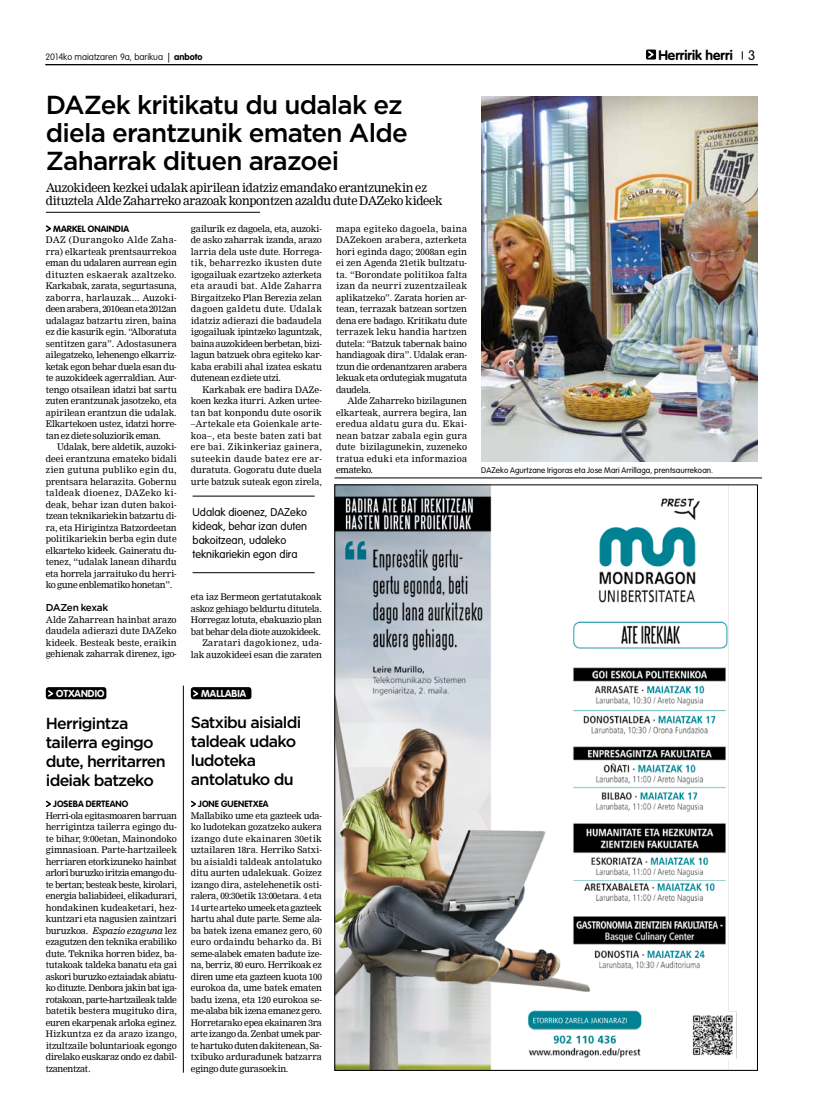
<style>
.page{position:relative;width:823px;height:1112px;background:#fff}
.page>*{position:absolute;margin:0;border:0;box-sizing:border-box;transform-origin:0 0}
.t1{font:500 26px/28px "Gotham";letter-spacing:-.03em;color:#000}
.t2{font:500 16px/19px "Gotham";letter-spacing:-.045em;color:#000}
.t3{font:700 13.7px "VAG Rounded";color:#000}
.t4{font:12px/13px "Nimrod";letter-spacing:-.03em;color:#000}
.t5{font:300 11px/14px "VAG Rounded";color:#000}
.t6{font:700 10px "VAG Rounded";letter-spacing:.01em;color:#fff}
.t7{font:500 10px "Gotham";letter-spacing:-.05em;color:#000}
.t8{font:100 9.1px "VAG Rounded";color:#000}
.t9{font:9px/11.5px "Nimrod";letter-spacing:-.025em;color:#000;text-align:justify}
.t10{font:700 9px "VAG Rounded";letter-spacing:.01em;color:#000}
.t11{font:300 8px "VAG Rounded";letter-spacing:.01em;color:#000}
.s1{font-weight:300}
.s2{font-weight:700}
.s3{font-style:italic}
</style>
<div class="page">
<img style="left:336px;top:486px;width:401px;height:582px">
<hr style="left:334px;top:477px;width:427px;height:1px;background:#000">
<svg style="left:645px;top:50px;width:10px;height:10px"></svg>
<svg style="left:647px;top:51px;width:6px;height:7px"></svg>
<hr style="left:45px;top:64px;width:712px;height:1px;background:#000">
<hr style="left:183px;top:685px;width:1px;height:387px;background:#000">
<img style="left:481px;top:96px;width:276px;height:365px">
<div style="left:46px;top:687px;width:60px;height:12px;background:#000;border-radius:3px"></div>
<svg style="left:48px;top:690px;width:6px;height:7px"></svg>
<svg style="left:45px;top:800px;width:6px;height:7px"></svg>
<div style="left:191px;top:687px;width:60px;height:12px;background:#000;border-radius:3px"></div>
<svg style="left:191px;top:688px;width:8px;height:9px"></svg>
<svg style="left:191px;top:800px;width:5px;height:7px"></svg>
<hr style="left:46px;top:212px;width:214px;height:1px;background:#000">
<svg style="left:46px;top:225px;width:5px;height:7px"></svg>
<hr style="left:192px;top:496px;width:122px;height:1px;background:#000">
<hr style="left:192px;top:572px;width:122px;height:1px;background:#000">
<p class="t8" style="left:45px;top:51px;width:159px">2014ko maiatzaren 9a, barikua <span class="s1">|</span> <span class="s2">anboto</span></p>
<h3 class="t3" style="left:658px;top:47px;width:99px">Herririk herri <span class="s1">3</span></h3>
<h1 class="t1" style="left:46px;top:91px;width:363px">DAZek kritikatu du udalak ez diela erantzunik ematen Alde<br>Zaharrak dituen arazoei</h1>
<h3 class="t4" style="left:46px;top:181px;width:398px">Auzokideen kezkei udalak apirilean idatziz emandako erantzunekin ez dituztela Alde Zaharreko arazoak konpontzen azaldu dute DAZeko kideek</h3>
<p class="t10" style="left:53px;top:223px;width:77px">MARKEL ONAINDIA</p>
<p class="t9" style="left:46px;top:234px;width:132px">DAZ (Durangoko Alde Zaha&shy;rra) elkarteak prentsaurrekoa eman du udalaren aurrean egin dituzten eskaerak azaltzeko.<br>Karkabak, zarata, segurtasuna, zaborra, harlauzak... Auzoki&shy;deen arabera, 2010ean eta 2012an udalagaz batzartu ziren, baina ez die kasurik egin. “Alboratuta sentitzen gara”. Adostasunera ailegatzeko, lehenengo elkarriz&shy;ketak egon behar duela esan du&shy;te auzokideek agerraldian. Aur&shy;tengo otsailean idatzi bat sartu zuten erantzunak jasotzeko, eta apirilean erantzun die udalak.<br>Elkartekoen ustez, idatzi horre&shy;tan ez diete soluziorik eman.</p>
<p class="t9" style="left:46px;top:441px;width:132px;text-indent:11px">Udalak, bere aldetik, auzoki&shy;deei erantzuna emateko bidali zien gutuna publiko egin du, prentsara helarazita. Gobernu taldeak dioenez, DAZeko ki&shy;deak, behar izan duten bakoi&shy;tzean teknikariekin batzartu di&shy;ra, eta Hirigintza Batzordeetan politikariekin berba egin dute elkarteko kideek. Gaineratu du&shy;tenez, “udalak lanean dihardu eta horrela jarraituko du herri&shy;ko gune enblematiko honetan”.</p>
<p class="t7" style="left:46px;top:601px;width:64px">DAZen kexak</p>
<p class="t9" style="left:46px;top:614px;width:132px">Alde Zaharrean hainbat arazo daudela adierazi dute DAZeko kideek. Besteak beste, eraikin gehienak zaharrak direnez, igo-</p>
<p class="t9" style="left:191px;top:223px;width:132px">gailurik ez dagoela, eta, auzoki&shy;de asko zaharrak izanda, arazo larria dela uste dute. Horrega&shy;tik, beharrezko ikusten dute igogailuak ezartzeko azterketa eta araudi bat. Alde Zaharra Birgaitzeko Plan Berezia zelan dagoen galdetu dute. Udalak idatziz adierazi die badaudela igogailuak ipintzeko laguntzak, baina auzokideen berbetan, bizi&shy;lagun batzuek obra egiteko kar&shy;kaba erabili ahal izatea eskatu dutenean ez diete utzi.</p>
<p class="t9" style="left:191px;top:384px;width:132px;text-indent:11px">Karkabak ere badira DAZe&shy;koen kezka iturri. Azken urtee&shy;tan bat konpondu dute osorik –Artekale eta Goienkale arte&shy;koa–, eta beste baten zati bat ere bai. Zikinkeriaz gainera, suteekin daude batez ere ar&shy;duratuta. Gogoratu dute duela urte batzuk suteak egon zirela,</p>
<p class="t9" style="left:336px;top:223px;width:132px">mapa egiteko dagoela, baina DAZekoen arabera, azterketa hori eginda dago; 2008an egin ei zen Agenda 21etik bultzatu&shy;ta. “Borondate politikoa falta izan da neurri zuzentzaileak aplikatzeko”. Zarata horien ar&shy;tean, terrazak batzean sortzen dena ere badago. Kritikatu dute terrazek leku handia hartzen dutela: “Batzuk tabernak baino handiagoak dira”. Udalak eran&shy;tzun die ordenantzaren arabera lekuak eta ordutegiak mugatuta daudela.</p>
<p class="t9" style="left:336px;top:395px;width:132px;text-indent:11px">Alde Zaharreko bizilagunen elkarteak, aurrera begira, lan eredua aldatu gura du. Ekai&shy;nean batzar zabala egin gura dute bizilagunekin, zuzeneko tratua eduki eta informazioa emateko.</p>
<p class="t5" style="left:192px;top:505px;width:116px">Udalak dioenez, DAZeko kideak, behar izan duten bakoitzean, udaleko teknikariekin egon dira</p>
<p class="t9" style="left:191px;top:591px;width:132px;text-align:right">eta iaz Bermeon gertatutakoak askoz gehiago beldurtu ditutela.<br>Horregaz lotuta, ebakuazio plan bat behar dela diote auzokideek.<br>Zaratari dagokionez, uda&shy;lak auzokideei esan die zaraten</p>
<p class="t6" style="left:56px;top:687px;width:50px">OTXANDIO</p>
<h2 class="t2" style="left:46px;top:713px;width:121px">Herrigintza tailerra egingo dute, herritarren ideiak batzeko</h2>
<p class="t10" style="left:53px;top:798px;width:77px">JOSEBA DERTEANO</p>
<p class="t9" style="left:46px;top:809px;width:133px">Herri-ola egitasmoaren barruan herrigintza tailerra egingo du&shy;te bihar, 9:00etan, Mainondoko gimnasioan. Parte-hartzaileek herriaren etorkizuneko hainbat arlori buruzko iritzia emango du&shy;te bertan; besteak beste, kirolari, energia baliabideei, elikadurari, hondakinen kudeaketari, hez&shy;kuntzari eta nagusien zaintzari buruzkoa. <span class="s3">Espazio ezaguna</span> lez ezagutzen den teknika erabiliko dute. Teknika horren bidez, ba&shy;tutakoak taldeka banatu eta gai askori buruzko eztaiadak abiatu&shy;ko dituzte. Denbora jakin bat iga&shy;rotakoan, parte-hartzaileak talde batetik bestera mugituko dira, euren ekarpenak arloka eginez.<br>Hizkuntza ez da arazo izango, itzultzaile boluntarioak egongo direlako euskaraz ondo ez dabil&shy;tzanentzat.</p>
<p class="t6" style="left:201px;top:687px;width:46px">MALLABIA</p>
<h2 class="t2" style="left:191px;top:712px;width:112px">Satxibu aisialdi taldeak udako ludoteka antolatuko du</h2>
<p class="t10" style="left:198px;top:798px;width:72px">JONE GUENETXEA</p>
<p class="t9" style="left:191px;top:809px;width:133px">Mallabiko ume eta gazteek uda&shy;ko ludotekan gozatzeko aukera izango dute ekainaren 30etik uztailaren 18ra. Herriko Satxi&shy;bu aisialdi taldeak antolatuko ditu aurten udalekuak. Goizez izango dira, astelehenetik osti&shy;ralera, 09:30etik 13:00etara. 4 eta 14 urte arteko umeek eta gazteek hartu ahal dute parte. Seme ala&shy;ba batek izena emanez gero, 60 euro ordaindu beharko da. Bi seme-alabek ematen badute ize&shy;na, berriz, 80 euro. Herrikoak ez diren ume eta gazteen kuota 100 eurokoa da, ume batek ematen badu izena, eta 120 eurokoa se&shy;me-alaba bik izena emanez gero.<br>Horretarako epea ekainaren 3ra arte izango da. Zenbat umek par&shy;te hartuko duten dakitenean, Sa&shy;txibuko arduradunek batzarra egingo dute gurasoekin.</p>
<p class="t11" style="left:481px;top:466px;width:233px">DAZeko Agurtzane Irigoras eta Jose Mari Arrillaga, prentsaurrekoan.</p>
</div>
